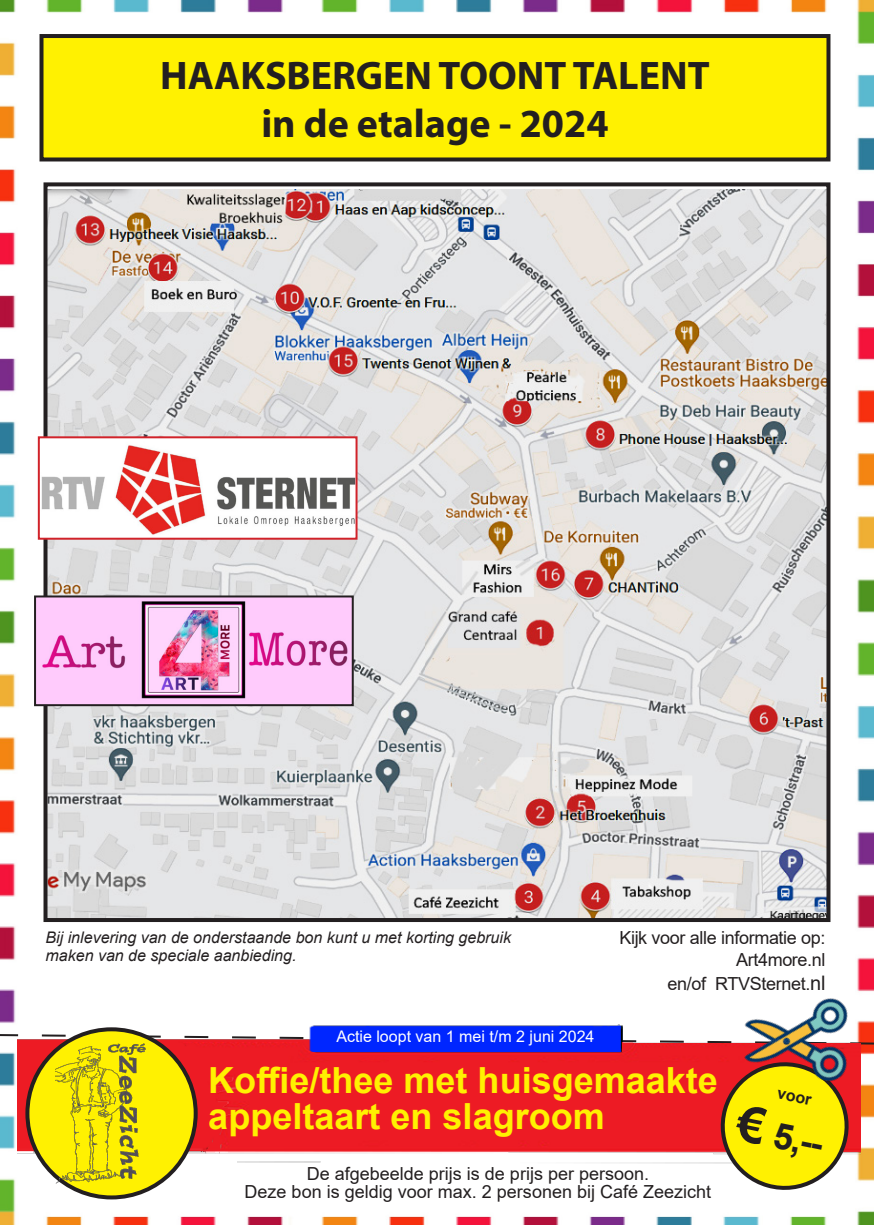
<style>
.page{position:relative;width:874px;height:1225px;background:#fff}
.page>*{position:absolute;margin:0;border:0;box-sizing:border-box;transform-origin:0 0}
.t1{font:700 40px "Myriad Pro";color:#231f20}
.t2{font:700 36px "Arial";color:#fff101}
.t3{font:700 36px "Arial";color:#231f20}
.t4{font:18px/18px "Arial";color:#231f20;text-align:center}
.t5{font:18px/21.6px "Arial";letter-spacing:-.02em;color:#231f20;text-align:right}
.t6{font:italic 16px/18px "Arial";color:#231f20}
.t7{font:16px "Arial";color:#fff}
.t8{font:700 16px "Arial";color:#231f20}
.s1{font-size:20px}
</style>
<div class="page">
<img style="left:0;top:0;width:873px;height:1225px">
<div style="left:41px;top:36px;width:787px;height:123px;background:#fff101"></div>
<div style="left:39px;top:34px;width:791px;height:127px;border:4px solid #231f20"></div>
<img style="left:48px;top:190px;width:777px;height:727px">
<div style="left:43px;top:182px;width:787px;height:740px;border:4px solid #231f20"></div>
<img style="left:37px;top:598px;width:313px;height:105px">
<div style="left:34px;top:595px;width:319px;height:111px;border:2px solid #231f20"></div>
<img style="left:41px;top:439px;width:313px;height:98px">
<div style="left:38px;top:436px;width:319px;height:104px;border:2px solid #d1232a"></div>
<svg style="left:0;top:1033px;width:873px;height:12px"></svg>
<img style="left:17px;top:1011px;width:842px;height:195px">
<img style="left:732px;top:972px;width:127px;height:128px">
<div style="left:27px;top:1029px;width:168px;height:168px;background:#fff101;border-radius:50%"></div>
<div style="left:25px;top:1027px;width:172px;height:172px;border:4px solid #231f20;border-radius:50%"></div>
<img style="left:56px;top:1034px;width:99px;height:151px">
<svg style="left:710px;top:1052px;width:148px;height:142px;background:#e2b334"></svg>
<p class="t1" style="left:160px;top:49px;width:550px">HAAKSBERGEN TOONT TALENT</p>
<p class="t1" style="left:261px;top:97px;width:348px">in de etalage - 2024</p>
<p class="t6" style="left:45px;top:928px;width:467px">Bij inlevering van de onderstaande bon kunt u met korting gebruik maken van de speciale aanbieding.</p>
<p class="t7" style="left:336px;top:1025px;width:259px">Actie loopt van 1 mei t/m 2 juni 2024</p>
<p class="t5" style="left:619px;top:927px;width:208px">Kijk voor alle informatie op:<br>Art4more.nl</p>
<p class="t5" style="left:667px;top:973px;width:159px">en/of RTVSternet.<span class="s1">nl</span></p>
<p class="t2" style="left:208px;top:1054px;width:511px">Koffie/thee met huisgemaakte</p>
<p class="t2" style="left:208px;top:1090px;width:398px">appeltaart en slagroom</p>
<p class="t4" style="left:244px;top:1164px;width:468px">De afgebeelde prijs is de prijs per persoon.<br>Deze bon is geldig voor max. 2 personen bij Café Zeezicht</p>
<p class="t8" style="left:779px;top:1081px;width:36px;rotate:11deg">voor</p>
<p class="t3" style="left:778px;top:1109px;width:51px;rotate:11deg">5,--</p>
</div>
